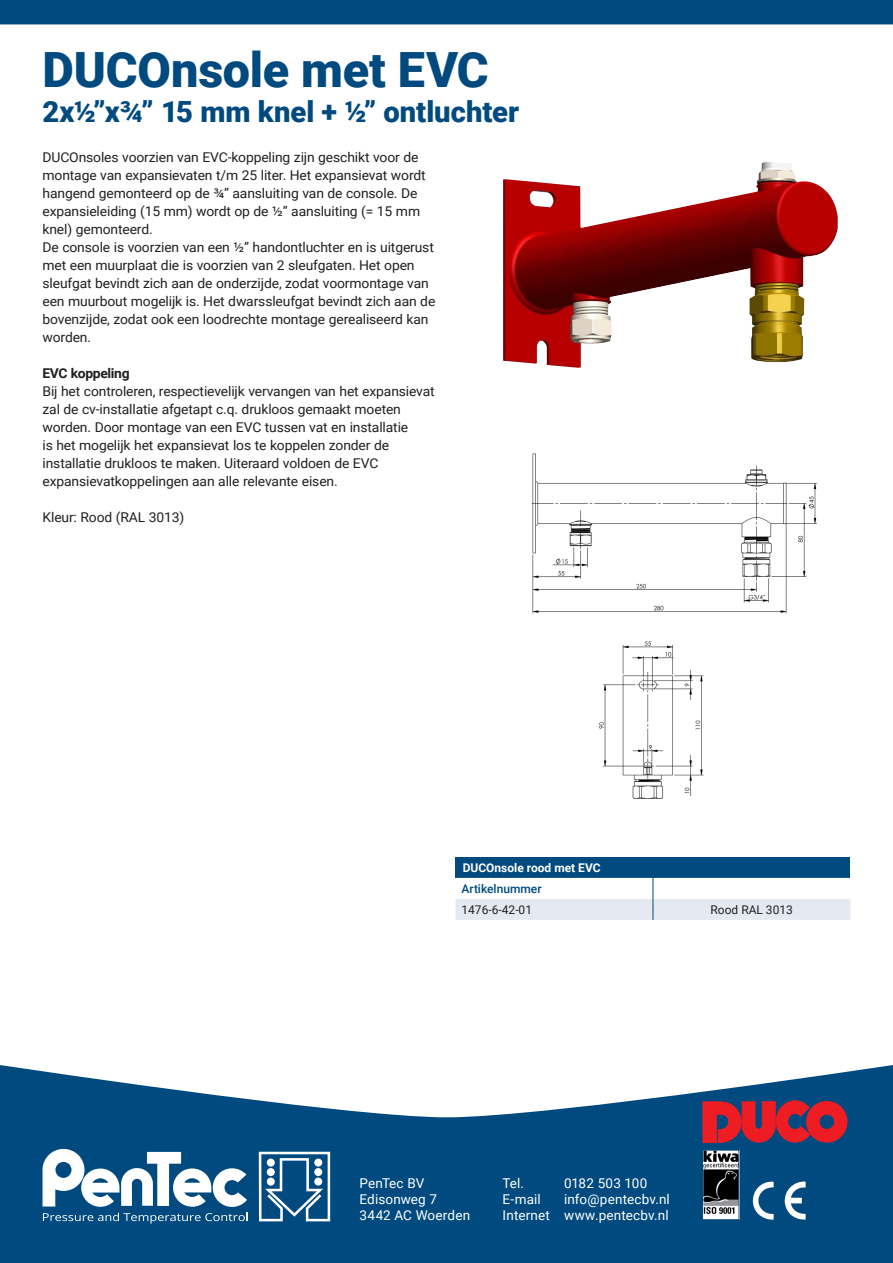
<style>
.page{position:relative;width:893px;height:1263px;background:#004a7f}
.page>*{position:absolute;margin:0;border:0;box-sizing:border-box;transform-origin:0 0}
.t1{font:900 48.6px "Roboto";letter-spacing:-.005em;color:#004a7f}
.t2{font:900 29.1px "Roboto";color:#004a7f}
.t3{font:13.5px/18px "Roboto";letter-spacing:-.01em;color:#231f20}
.t4{font:13.5px/16.2px "Roboto";letter-spacing:.01em;color:#fff}
.t5{font:700 13.5px "Roboto";letter-spacing:-.025em;color:#231f20}
.t6{font:12px "Roboto";color:#231f20}
.t7{font:700 12px "Roboto";color:#fff}
.t8{font:500 12px "Roboto";color:#004a7f}
</style>
<div class="page">
<svg style="left:42px;top:1148px;width:205px;height:59px"></svg>
<svg style="left:43px;top:1213px;width:205px;height:11px"></svg>
<svg style="left:258px;top:1151px;width:73px;height:71px"></svg>
<div style="left:267px;top:1158px;width:8px;height:8px;background:#fff;border-radius:50%"></div>
<div style="left:267px;top:1177px;width:8px;height:8px;background:#fff;border-radius:50%"></div>
<div style="left:267px;top:1168px;width:8px;height:8px;background:#fff;border-radius:50%"></div>
<div style="left:314px;top:1158px;width:8px;height:8px;background:#fff;border-radius:50%"></div>
<div style="left:314px;top:1177px;width:8px;height:8px;background:#fff;border-radius:50%"></div>
<div style="left:314px;top:1168px;width:8px;height:8px;background:#fff;border-radius:50%"></div>
<div style="left:0;top:24px;width:893px;height:1093px;background:#fff"></div>
<img style="left:597px;top:641px;width:120px;height:194px">
<img style="left:526px;top:419px;width:292px;height:195px">
<img style="left:704px;top:1152px;width:33px;height:66px">
<div style="left:702px;top:1150px;width:37px;height:70px;border:1px solid #004a7f"></div>
<svg style="left:752px;top:1181px;width:22px;height:39px"></svg>
<svg style="left:784px;top:1181px;width:22px;height:39px"></svg>
<svg style="left:712px;top:1100px;width:135px;height:42px"></svg>
<div style="left:703px;top:1102px;width:13px;height:40px;background:#ee1d23"></div>
<img style="left:503px;top:162px;width:335px;height:206px">
<div style="left:455px;top:857px;width:395px;height:21px;background:#004a7f"></div>
<svg style="left:455px;top:878px;width:395px;height:42px"></svg>
<p class="t1" style="left:43px;top:36px;width:448px">DUCOnsole met EVC</p>
<p class="t2" style="left:43px;top:92px;width:478px">2x½”x¾” 15 mm knel + ½” ontluchter</p>
<p class="t3" style="left:43px;top:148px;width:394px">DUCOnsoles voorzien van EVC-koppeling zijn geschikt voor de montage van expansievaten t/m 25 liter. Het expansievat wordt hangend gemonteerd op de ¾” aansluiting van de console. De expansieleiding (15 mm) wordt op de ½” aansluiting (= 15 mm knel) gemonteerd.<br>De console is voorzien van een ½” handontluchter en is uitgerust met een muurplaat die is voorzien van 2 sleufgaten. Het open sleufgat bevindt zich aan de onderzijde, zodat voormontage van een muurbout mogelijk is. Het dwarssleufgat bevindt zich aan de bovenzijde, zodat ook een loodrechte montage gerealiseerd kan worden.</p>
<p class="t5" style="left:43px;top:364px;width:89px">EVC koppeling</p>
<p class="t3" style="left:43px;top:382px;width:394px">Bij het controleren, respectievelijk vervangen van het expansievat zal de cv-installatie afgetapt c.q. drukloos gemaakt moeten worden. Door montage van een EVC tussen vat en installatie<br>is het mogelijk het expansievat los te koppelen zonder de installatie drukloos te maken. Uiteraard voldoen de EVC expansievatkoppelingen aan alle relevante eisen.</p>
<p class="t3" style="left:43px;top:508px;width:143px">Kleur: Rood (RAL 3013)</p>
<p class="t7" style="left:463px;top:859px;width:139px">DUCOnsole rood met EVC</p>
<p class="t8" style="left:461px;top:880px;width:82px">Artikelnummer</p>
<p class="t6" style="left:461px;top:901px;width:72px">1476-6-42-01</p>
<p class="t6" style="left:710px;top:901px;width:84px">Rood RAL 3013</p>
<p class="t4" style="left:360px;top:1174px;width:112px">PenTec BV<br>Edisonweg 7<br>3442 AC Woerden</p>
<p class="t4" style="left:503px;top:1174px;width:23px">Tel.</p>
<p class="t4" style="left:564px;top:1174px;width:85px">0182 503 100</p>
<p class="t4" style="left:503px;top:1190px;width:169px;text-align:right">info@pentecbv.nl<br>Internet www.pentecbv.nl</p>
<p class="t4" style="left:503px;top:1190px;width:40px">E-mail</p>
</div>
